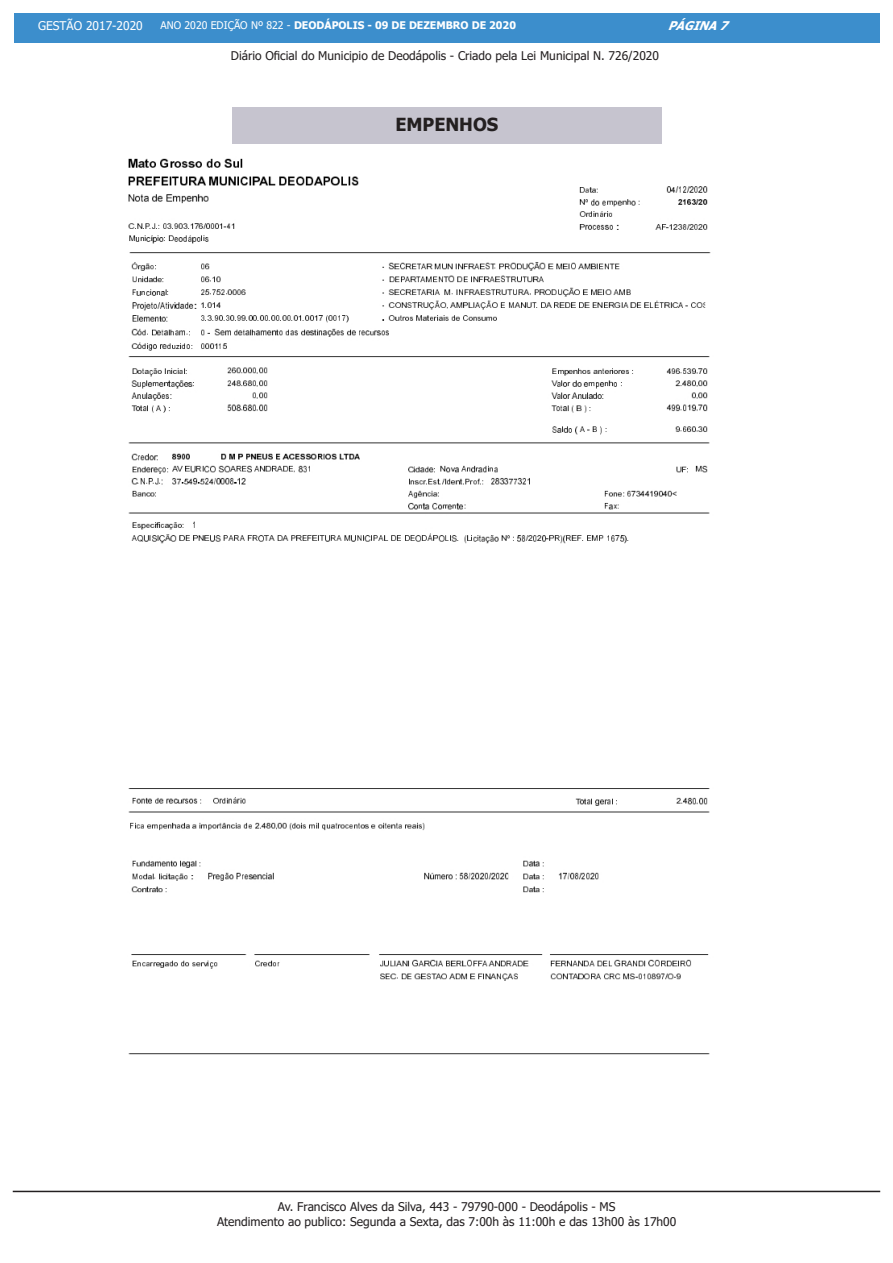
<style>
.page{position:relative;width:893px;height:1263px;background:#fff}
.page>*{position:absolute;margin:0;border:0;box-sizing:border-box;transform-origin:0 0}
.t1{font:700 18px "Tahoma";color:#231f20}
.t2{font:12px/14.4px "Tahoma";color:#231f20;text-align:center}
.t3{font:12px "Tahoma";color:#fff}
.t4{font:italic 700 12px "Tahoma";color:#fff}
.t5{font:700 10.5px "Tahoma";color:#fff}
.s1{font-weight:400}
</style>
<div class="page">
<div style="left:14px;top:14px;width:865px;height:29px;background:#3c8ecc"></div>
<hr style="left:13px;top:1191px;width:867px;height:1px;background:#231f20">
<div style="left:232px;top:108px;width:430px;height:36px;background:#c6c4cf"></div>
<img style="left:128px;top:158px;width:583px;height:897px">
<p class="t3" style="left:38px;top:18px;width:106px">GESTÃO 2017-2020</p>
<p class="t5" style="left:161px;top:18px;width:357px"><span class="s1">ANO 2020 EDIÇÃO Nº 822 -</span> DEODÁPOLIS - 09 DE DEZEMBRO DE 2020</p>
<p class="t4" style="left:668px;top:17px;width:68px">PÁGINA7</p>
<p class="t2" style="left:231px;top:49px;width:430px">Diário Oficial do Municipio de Deodápolis - Criado pela Lei Municipal N. 726/2020</p>
<p class="t1" style="left:395px;top:112px;width:104px">EMPENHOS</p>
<p class="t2" style="left:217px;top:1200px;width:461px">Av. Francisco Alves da Silva, 443 - 79790-000 - Deodápolis - MS<br>Atendimento ao publico: Segunda a Sexta, das 7:00h às 11:00h e das 13h00 às 17h00</p>
</div>
